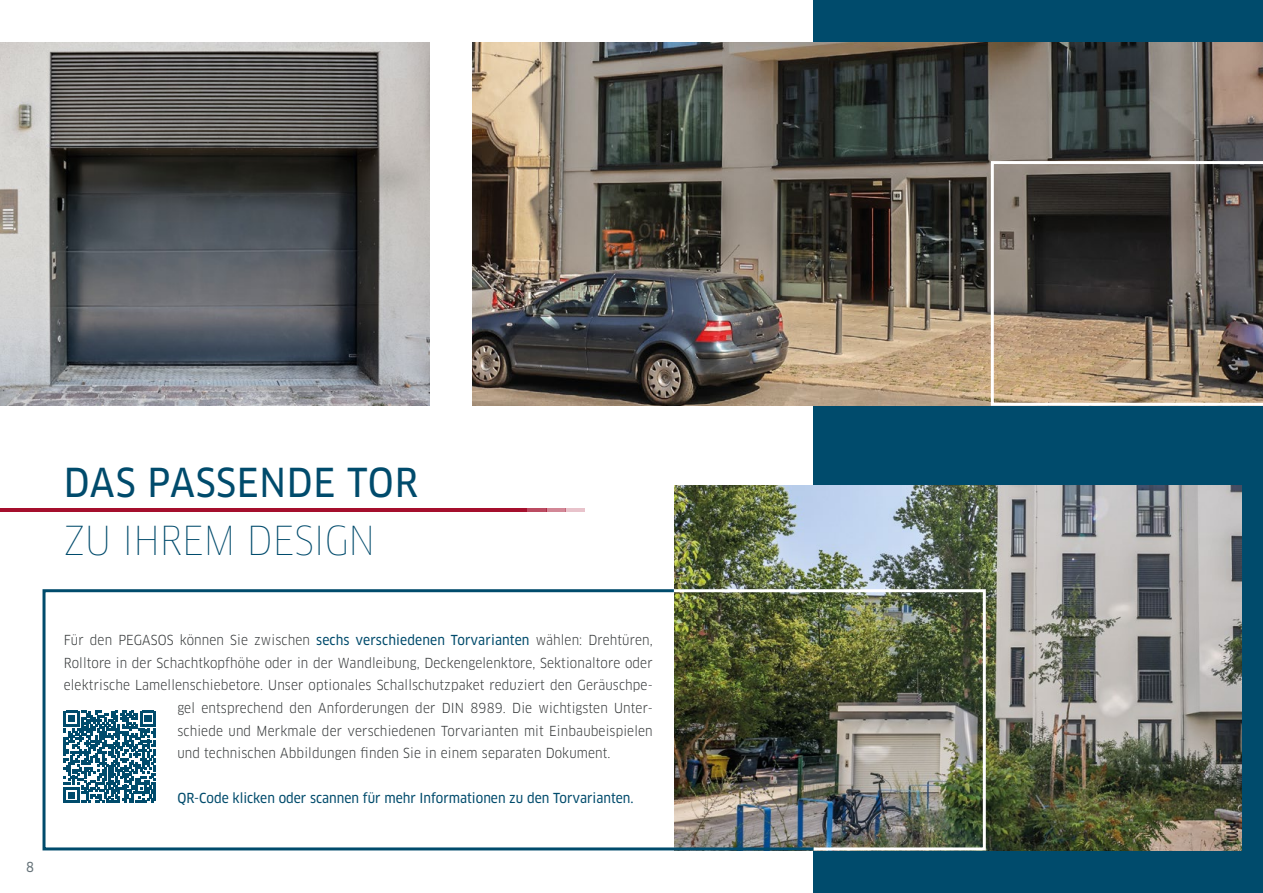
<style>
.page{position:relative;width:1263px;height:893px;background:#fff}
.page>*{position:absolute;margin:0;border:0;box-sizing:border-box;transform-origin:0 0}
.t1{font:39px "Clan Pro Narr News";letter-spacing:.02em;color:#004b6c}
.t2{font:100 39px "Clan Pro Narr";color:#004b6c}
.t3{font:13.5px "Clan Pro Narr";letter-spacing:.01em;color:#373a3b}
.t4{font:13.5px "Clan Pro Narr News";color:#004b6c}
.t5{font:13.5px "Clan Pro Narr News";color:#67747a}
.s1{font-family:"Clan Pro Narr News";color:#004b6c}
</style>
<div class="page">
<div style="left:814px;top:0;width:449px;height:893px;background:#004b6c"></div>
<hr style="left:527px;top:509px;width:19px;height:3px;background:#a50f2d">
<hr style="left:546px;top:509px;width:19px;height:3px;background:#a50f2d">
<hr style="left:565px;top:509px;width:19px;height:3px;background:#a50f2d">
<hr style="left:0;top:509px;width:527px;height:3px;background:#a50f2d">
<img style="left:0;top:43px;width:429px;height:362px">
<img style="left:472px;top:43px;width:791px;height:362px">
<svg style="left:991px;top:161px;width:272px;height:245px;background:#766c62"></svg>
<img style="left:674px;top:486px;width:568px;height:364px">
<svg style="left:42px;top:589px;width:629px;height:262px"></svg>
<svg style="left:64px;top:711px;width:92px;height:92px"></svg>
<img style="left:671px;top:588px;width:316px;height:264px">
<h1 class="t1" style="left:64px;top:460px;width:355px">DAS PASSENDE TOR</h1>
<h1 class="t2" style="left:64px;top:518px;width:313px">ZU IHREM DESIGN</h1>
<p class="t5" style="left:26px;top:859px;width:9px">8</p>
<p class="t3" style="left:64px;top:632px;width:590px">Für den PEGASOS können Sie zwischen <span class="s1">sechs verschiedenen Torvarianten</span> wählen: Drehtüren,</p>
<p class="t3" style="left:64px;top:655px;width:590px">Rolltore in der Schachtkopfhöhe oder in der Wandleibung, Deckengelenktore, Sektionaltore oder</p>
<p class="t3" style="left:64px;top:677px;width:590px">elektrische Lamellenschiebetore. Unser optionales Schallschutzpaket reduziert den Geräuschpe-</p>
<p class="t3" style="left:177px;top:700px;width:477px">gel entsprechend den Anforderungen der DIN 8989. Die wichtigsten Unter-</p>
<p class="t3" style="left:177px;top:722px;width:477px">schiede und Merkmale der verschiedenen Torvarianten mit Einbaubeispielen</p>
<p class="t3" style="left:177px;top:745px;width:435px">und technischen Abbildungen finden Sie in einem separaten Dokument.</p>
<p class="t4" style="left:177px;top:790px;width:458px">QR-Code klicken oder scannen für mehr Informationen zu den Torvarianten.</p>
</div>
